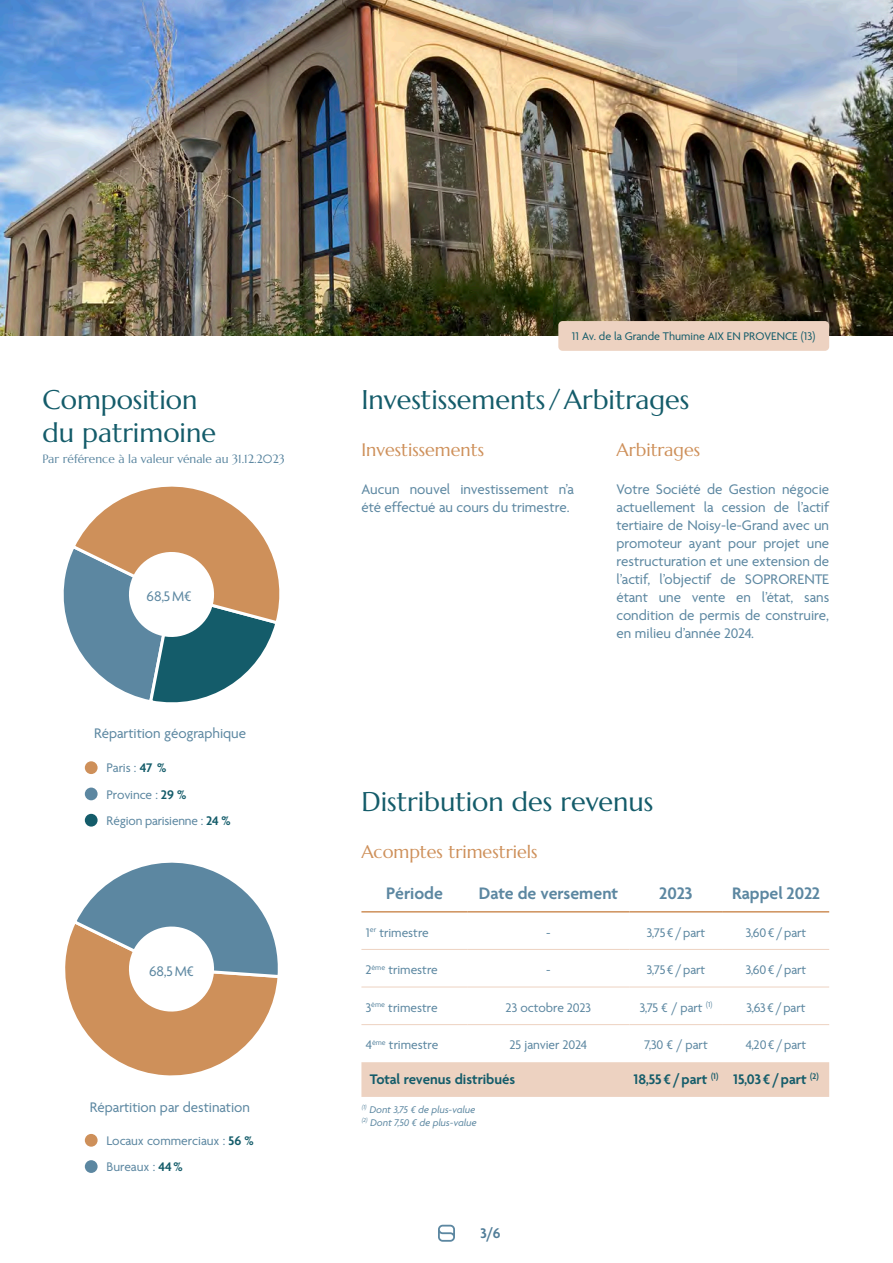
<style>
.page{position:relative;width:893px;height:1263px;background:#fff}
.page>*{position:absolute;margin:0;border:0;box-sizing:border-box;transform-origin:0 0}
.t1{font:27px/32.4px "Marcellus";color:#145c6a}
.t2{font:18px "Marcellus";color:#ce905a}
.t3{font:600 18px "Agenda One";color:#5c87a1}
.t4{font:15px/18px "Agenda One";color:#5c87a1}
.t5{font:600 15px "Agenda One";color:#145c6a}
.t6{font:600 15px "Agenda One";color:#517d98}
.t7{font:13.5px/26.2px "Agenda One";color:#5c87a1}
.t8{font:12px "Marcellus";color:#5c87a1}
.t9{font:12px "Agenda One";color:#145c6a}
.t10{font:italic 10.5px/12.6px "Agenda One";color:#5c87a1}
.s1{font-weight:600;color:#145c6a}
</style>
<div class="page">
<svg style="left:438px;top:1225px;width:17px;height:17px"></svg>
<div style="left:85px;top:761px;width:13px;height:13px;background:#ce905a;border-radius:50%"></div>
<div style="left:85px;top:787px;width:13px;height:13px;background:#5c87a1;border-radius:50%"></div>
<div style="left:85px;top:814px;width:13px;height:12px;background:#145c6a;border-radius:50%"></div>
<div style="left:85px;top:1134px;width:13px;height:13px;background:#ce905a;border-radius:50%"></div>
<div style="left:85px;top:1160px;width:13px;height:13px;background:#5c87a1;border-radius:50%"></div>
<img style="left:0;top:0;width:893px;height:336px">
<div style="left:361px;top:1062px;width:468px;height:35px;background:#edd2c1"></div>
<hr style="left:361px;top:911px;width:107px;height:1px;background:#ce905a">
<hr style="left:468px;top:911px;width:161px;height:1px;background:#ce905a">
<hr style="left:629px;top:911px;width:94px;height:1px;background:#ce905a">
<hr style="left:723px;top:911px;width:106px;height:1px;background:#ce905a">
<hr style="left:361px;top:949px;width:107px;height:1px;background:#edd2c1">
<hr style="left:468px;top:949px;width:161px;height:1px;background:#edd2c1">
<hr style="left:629px;top:949px;width:94px;height:1px;background:#edd2c1">
<hr style="left:723px;top:949px;width:106px;height:1px;background:#edd2c1">
<hr style="left:361px;top:987px;width:107px;height:1px;background:#edd2c1">
<hr style="left:468px;top:987px;width:161px;height:1px;background:#edd2c1">
<hr style="left:629px;top:987px;width:94px;height:1px;background:#edd2c1">
<hr style="left:723px;top:987px;width:106px;height:1px;background:#edd2c1">
<hr style="left:361px;top:1024px;width:107px;height:1px;background:#edd2c1">
<hr style="left:468px;top:1024px;width:161px;height:1px;background:#edd2c1">
<hr style="left:629px;top:1024px;width:94px;height:1px;background:#edd2c1">
<hr style="left:723px;top:1024px;width:106px;height:1px;background:#edd2c1">
<div style="left:558px;top:321px;width:271px;height:30px;background:#edd2c1;border-radius:4px"></div>
<svg style="left:63px;top:486px;width:217px;height:217px"></svg>
<svg style="left:65px;top:862px;width:213px;height:214px"></svg>
<h1 class="t1" style="left:43px;top:384px;width:175px">Composition du patrimoine</h1>
<p class="t8" style="left:43px;top:451px;width:244px">Par référence à la valeur vénale au 31.12.2023</p>
<p class="t4" style="left:147px;top:588px;width:46px">68,5M€</p>
<p class="t4" style="left:94px;top:725px;width:154px">Répartition géographique</p>
<p class="t7" style="left:107px;top:755px;width:125px">Paris : <span class="s1">47 %<br></span>Province : <span class="s1">29 %<br></span>Région parisienne : <span class="s1">24 %</span></p>
<p class="t4" style="left:149px;top:962px;width:46px">68,5M€</p>
<p class="t4" style="left:90px;top:1098px;width:162px">Répartition par destination</p>
<p class="t7" style="left:107px;top:1128px;width:149px">Locaux commerciaux : <span class="s1">56 %<br></span>Bureaux : <span class="s1">44%</span></p>
<p class="t9" style="left:572px;top:330px;width:245px">11 Av. de la Grande Thumine AIX EN PROVENCE (13)</p>
<h1 class="t1" style="left:361px;top:384px;width:329px">Investissements /Arbitrages</h1>
<p class="t2" style="left:361px;top:438px;width:124px">Investissements</p>
<p class="t2" style="left:617px;top:438px;width:85px">Arbitrages</p>
<p class="t4" style="left:361px;top:481px;width:214px">Aucun nouvel investissement n’a été effectué au cours du trimestre.</p>
<p class="t4" style="left:617px;top:481px;width:214px;text-align:justify">Votre Société de Gestion négocie actuellement la cession de l’actif tertiaire de Noisy-le-Grand avec un promoteur ayant pour projet une restructuration et une extension de l’actif, l’objectif de SOPRORENTE étant une vente en l’état, sans condition de permis de construire, en milieu d’année 2024.</p>
<h1 class="t1" style="left:361px;top:786px;width:293px">Distribution des revenus</h1>
<p class="t2" style="left:361px;top:840px;width:178px">Acomptes trimestriels</p>
<p class="t3" style="left:386px;top:883px;width:58px">Période</p>
<p class="t3" style="left:479px;top:883px;width:141px">Date de versement</p>
<p class="t3" style="left:660px;top:883px;width:34px">2023</p>
<p class="t3" style="left:732px;top:883px;width:90px">Rappel 2022</p>
<p class="t7" style="left:366px;top:919px;width:65px">1<sup>er</sup> trimestre</p>
<p class="t7" style="left:546px;top:919px;width:6px">-</p>
<p class="t7" style="left:647px;top:919px;width:60px">3,75 € /part</p>
<p class="t7" style="left:746px;top:919px;width:62px">3,60€ /part</p>
<p class="t7" style="left:366px;top:957px;width:74px">2<sup>ème</sup> trimestre</p>
<p class="t7" style="left:546px;top:957px;width:6px">-</p>
<p class="t7" style="left:647px;top:957px;width:60px">3,75 € /part</p>
<p class="t7" style="left:746px;top:957px;width:62px">3,60€ /part</p>
<p class="t7" style="left:366px;top:994px;width:73px">3<sup>ème</sup> trimestre</p>
<p class="t7" style="left:506px;top:994px;width:87px">23 octobre 2023</p>
<p class="t7" style="left:640px;top:994px;width:74px">3,75 € / part <sup>(1)</sup></p>
<p class="t7" style="left:746px;top:994px;width:61px">3,63 € /part</p>
<p class="t7" style="left:366px;top:1032px;width:74px">4<sup>ème</sup> trimestre</p>
<p class="t7" style="left:510px;top:1032px;width:79px">25 janvier 2024</p>
<p class="t7" style="left:644px;top:1032px;width:65px">7,30 € / part</p>
<p class="t7" style="left:746px;top:1032px;width:62px">4,20€ /part</p>
<p class="t5" style="left:370px;top:1071px;width:147px">Total revenus distribués</p>
<p class="t5" style="left:633px;top:1071px;width:187px">18,55 € /part <sup>(1)</sup> 15,03 € /part <sup>(2)</sup></p>
<p class="t10" style="left:361px;top:1103px;width:116px"><sup>(1)</sup> Dont 3,75 € de plus-value <sup>(2)</sup> Dont 7,50 € de plus-value</p>
<p class="t6" style="left:481px;top:1225px;width:21px">3/6</p>
</div>
